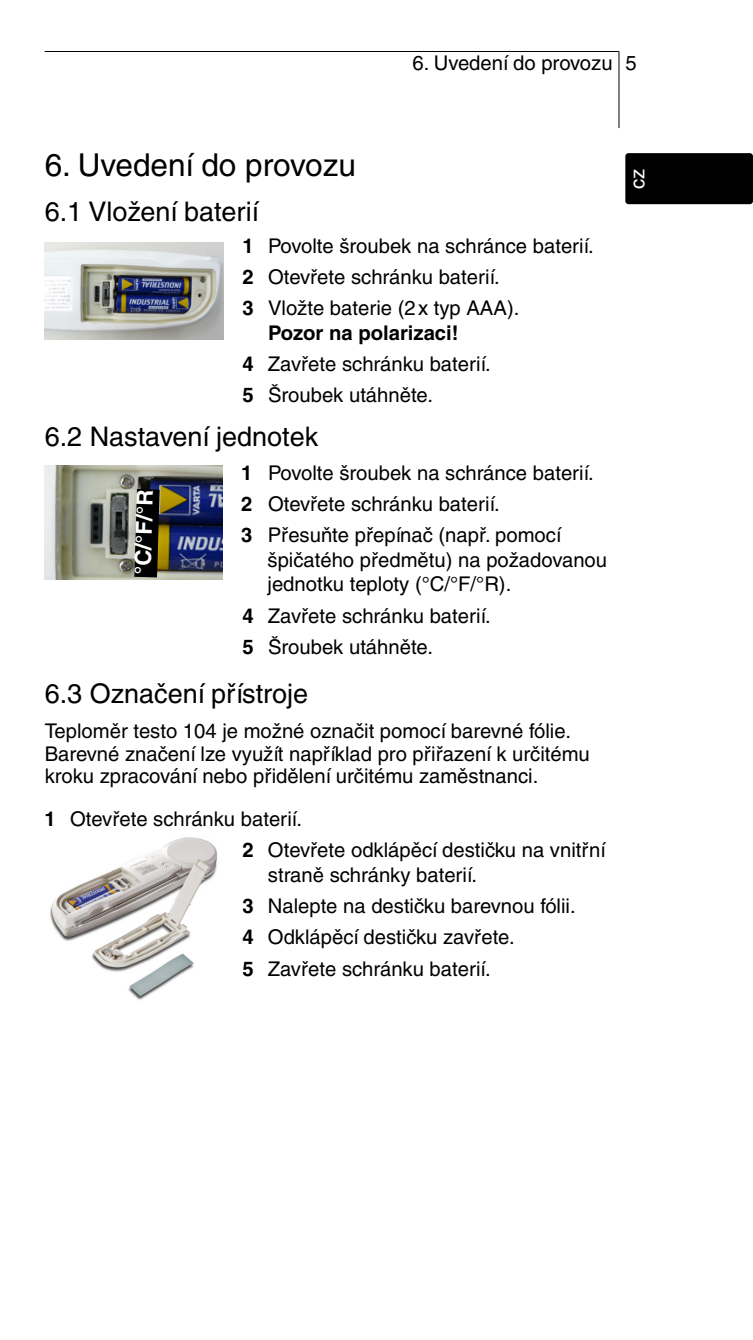
<style>
.page{position:relative;width:753px;height:1340px;background:#fff}
.page>*{position:absolute;margin:0;border:0;box-sizing:border-box;transform-origin:0 0}
.t1{font:31.5px "Helvetica CE";color:#000}
.t2{font:27px "Helvetica CE";color:#000}
.t3{font:700 22.5px "Helvetica CE";color:#fff}
.t4{font:20.25px/31.1px "Helvetica CE";color:#000}
.t5{font:20.25px "Helvetica CE";color:#fff}
.s1{font-weight:700}
</style>
<div class="page">
<hr style="left:45px;top:51px;width:574px;height:1px;background:#000">
<img style="left:45px;top:465px;width:177px;height:115px">
<img style="left:45px;top:243px;width:178px;height:96px">
<hr style="left:618px;top:51px;width:1px;height:77px;background:#000">
<div style="left:625px;top:153px;width:128px;height:51px;background:#000;border-radius:3px"></div>
<img style="left:50px;top:837px;width:168px;height:163px">
<svg style="left:134px;top:489px;width:26px;height:88px;background:#16140e"></svg>
<p class="t4" style="left:412px;top:50px;width:226px">6. Uvedení do provozu 5</p>
<h1 class="t1" style="left:45px;top:153px;width:313px">6. Uvedení do provozu</h1>
<h2 class="t2" style="left:45px;top:202px;width:216px">6.1 Vložení baterií</h2>
<p class="t4" style="left:242px;top:232px;width:353px"><span class="s1">1</span> Povolte šroubek na schránce baterií.<br><span class="s1">2</span> Otevřete schránku baterií.<br><span class="s1">3</span> Vložte baterie (2x typ AAA).</p>
<p class="t4" style="left:242px;top:319px;width:250px;text-indent:26px"><span class="s1">Pozor na polarizaci!<br>4</span> Zavřete schránku baterií.<br><span class="s1">5</span> Šroubek utáhněte.</p>
<h2 class="t2" style="left:45px;top:427px;width:275px">6.2 Nastavení jednotek</h2>
<p class="t4" style="left:241px;top:459px;width:354px"><span class="s1">1</span> Povolte šroubek na schránce baterií.<br><span class="s1">2</span> Otevřete schránku baterií.<br><span class="s1">3</span> Přesuňte přepínač (např. pomocí</p>
<p class="t4" style="left:267px;top:549px;width:341px;line-height:24.8px">špičatého předmětu) na požadovanou jednotku teploty (°C/°F/°R).</p>
<p class="t4" style="left:242px;top:602px;width:250px"><span class="s1">4</span> Zavřete schránku baterií.<br><span class="s1">5</span> Šroubek utáhněte.</p>
<h2 class="t2" style="left:45px;top:683px;width:265px">6.3 Označení přístroje</h2>
<p class="t4" style="left:45px;top:721px;width:546px;line-height:22.5px">Teploměr testo 104 je možné označit pomocí barevné fólie.<br>Barevné značení lze využít například pro přiřazení k určitému kroku zpracování nebo přidělení určitému zaměstnanci.</p>
<p class="t4" style="left:242px;top:805px;width:365px;text-indent:-198px"><span class="s1">1</span> Otevřete schránku baterií.<br><span class="s1">2</span> Otevřete odklápěcí destičku na vnitřní</p>
<p class="t4" style="left:242px;top:861px;width:335px;text-indent:26px">straně schránky baterií.<br><span class="s1">3</span> Nalepte na destičku barevnou fólii.<br><span class="s1">4</span> Odklápěcí destičku zavřete.<br><span class="s1">5</span> Zavřete schránku baterií.</p>
<p class="t3" style="left:134px;top:574px;width:87px;rotate:-88deg">°C/°F/°R</p>
<p class="t5" style="left:630px;top:189px;width:22px;rotate:-90deg">cz</p>
</div>
